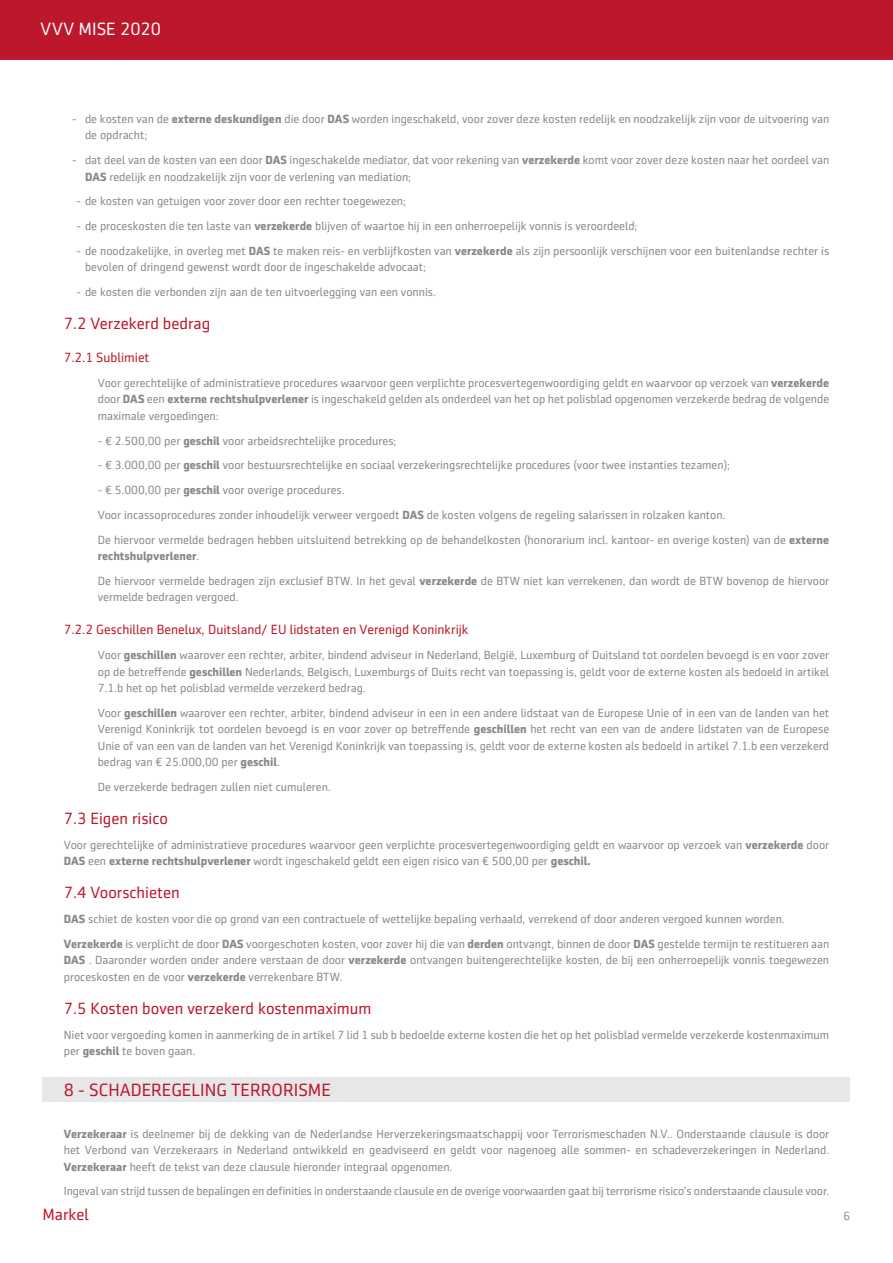
<style>
.page{position:relative;width:893px;height:1263px;background:#fff}
.page>*{position:absolute;margin:0;border:0;box-sizing:border-box;transform-origin:0 0}
.t1{font:18px "Sentico Sans DT";color:#bd172b}
.t2{font:18px "Sentico Sans DT";color:#fff}
.t3{font:16.5px "Sentico Sans DT";color:#bd172b}
.t4{font:13.5px "Sentico Sans DT";color:#bd172b}
.t5{font:12px/16.5px "Sentico Sans DT";color:#89878b}
.s1{font-weight:700}
</style>
<div class="page">
<div style="left:43px;top:1077px;width:807px;height:24px;background:#e7e6e8"></div>
<div style="left:0;top:0;width:893px;height:59px;background:#bd172b"></div>
<h1 class="t2" style="left:41px;top:19px;width:122px">VVV MISE 2020</h1>
<p class="t5" style="left:85px;top:111px;width:746px;text-indent:-13px">- de kosten van de <span class="s1">externe deskundigen</span> die door <span class="s1">DAS</span> worden ingeschakeld, voor zover deze kosten redelijk en noodzakelijk zijn voor de uitvoering van de opdracht;</p>
<p class="t5" style="left:85px;top:152px;width:746px;text-indent:-13px">- dat deel van de kosten van een door <span class="s1">DAS</span> ingeschakelde mediator, dat voor rekening van <span class="s1">verzekerde</span> komt voor zover deze kosten naar het oordeel van<br><span class="s1">DAS</span> redelijk en noodzakelijk zijn voor de verlening van mediation;</p>
<p class="t5" style="left:77px;top:193px;width:331px">- de kosten van getuigen voor zover door een rechter toegewezen;</p>
<p class="t5" style="left:77px;top:218px;width:562px">- de proceskosten die ten laste van <span class="s1">verzekerde</span> blijven of waartoe hij in een onherroepelijk vonnis is veroordeeld;</p>
<p class="t5" style="left:85px;top:243px;width:746px;text-indent:-9px">- de noodzakelijke, in overleg met <span class="s1">DAS</span> te maken reis- en verblijfkosten van <span class="s1">verzekerde</span> als zijn persoonlijk verschijnen voor een buitenlandse rechter is bevolen of dringend gewenst wordt door de ingeschakelde advocaat;</p>
<p class="t5" style="left:77px;top:284px;width:361px">- de kosten die verbonden zijn aan de ten uitvoerlegging van een vonnis.</p>
<h2 class="t3" style="left:64px;top:314px;width:148px">7.2 Verzekerd bedrag</h2>
<p class="t4" style="left:64px;top:350px;width:87px">7.2.1 Sublimiet</p>
<p class="t5" style="left:98px;top:375px;width:733px;text-align:justify">Voor gerechtelijke of administratieve procedures waarvoor geen verplichte procesvertegenwoordiging geldt en waarvoor op verzoek van <span class="s1">verzekerde </span>door <span class="s1">DAS</span> een <span class="s1">externe rechtshulpverlener</span> is ingeschakeld gelden als onderdeel van het op het polisblad opgenomen verzekerde bedrag de volgende maximale vergoedingen:</p>
<p class="t5" style="left:98px;top:432px;width:300px">- € 2.500,00 per <span class="s1">geschil</span> voor arbeidsrechtelijke procedures;</p>
<p class="t5" style="left:98px;top:457px;width:634px">- € 3.000,00 per <span class="s1">geschil</span> voor bestuursrechtelijke en sociaal verzekeringsrechtelijke procedures (voor twee instanties tezamen);</p>
<p class="t5" style="left:98px;top:478px;width:733px;line-height:24.8px">- € 5.000,00 per <span class="s1">geschil</span> voor overige procedures.<br>Voor incassoprocedures zonder inhoudelijk verweer vergoedt <span class="s1">DAS</span> de kosten volgens de regeling salarissen in rolzaken kanton.<br>De hiervoor vermelde bedragen hebben uitsluitend betrekking op de behandelkosten (honorarium incl. kantoor- en overige kosten) van de <span class="s1">externe</span></p>
<p class="t5" style="left:98px;top:544px;width:733px;line-height:24.8px"><span class="s1">rechtshulpverlener</span>.<br>De hiervoor vermelde bedragen zijn exclusief BTW. In het geval <span class="s1">verzekerde</span> de BTW niet kan verrekenen, dan wordt de BTW bovenop de hiervoor</p>
<p class="t5" style="left:98px;top:589px;width:142px">vermelde bedragen vergoed.</p>
<p class="t4" style="left:64px;top:622px;width:406px">7.2.2 Geschillen Benelux, Duitsland/ EU lidstaten en Verenigd Koninkrijk</p>
<p class="t5" style="left:98px;top:647px;width:733px;text-align:justify">Voor <span class="s1">geschillen</span> waarover een rechter, arbiter, bindend adviseur in Nederland, België, Luxemburg of Duitsland tot oordelen bevoegd is en voor zover op de betreffende <span class="s1">geschillen</span> Nederlands, Belgisch, Luxemburgs of Duits recht van toepassing is, geldt voor de externe kosten als bedoeld in artikel 7.1.b het op het polisblad vermelde verzekerd bedrag.</p>
<p class="t5" style="left:98px;top:705px;width:733px;text-align:justify">Voor <span class="s1">geschillen</span> waarover een rechter, arbiter, bindend adviseur in een in een andere lidstaat van de Europese Unie of in een van de landen van het Verenigd Koninkrijk tot oordelen bevoegd is en voor zover op betreffende <span class="s1">geschillen</span> het recht van een van de andere lidstaten van de Europese Unie of van een van de landen van het Verenigd Koninkrijk van toepassing is, geldt voor de externe kosten als bedoeld in artikel 7.1.b een verzekerd bedrag van € 25.000,00 per <span class="s1">geschil</span>.</p>
<p class="t5" style="left:98px;top:779px;width:234px">De verzekerde bedragen zullen niet cumuleren.</p>
<h2 class="t3" style="left:64px;top:809px;width:106px">7.3 Eigen risico</h2>
<p class="t5" style="left:64px;top:837px;width:767px">Voor gerechtelijke of administratieve procedures waarvoor geen verplichte procesvertegenwoordiging geldt en waarvoor op verzoek van <span class="s1">verzekerde</span> door<br><span class="s1">DAS</span> een <span class="s1">externe rechtshulpverlener</span> wordt ingeschakeld geldt een eigen risico van € 500,00 per <span class="s1">geschil.</span></p>
<h2 class="t3" style="left:64px;top:884px;width:117px">7.4 Voorschieten</h2>
<p class="t5" style="left:64px;top:907px;width:767px;line-height:24.8px"><span class="s1">DAS</span> schiet de kosten voor die op grond van een contractuele of wettelijke bepaling verhaald, verrekend of door anderen vergoed kunnen worden.<br><span class="s1">Verzekerde</span> is verplicht de door <span class="s1">DAS</span> voorgeschoten kosten, voor zover hij die van <span class="s1">derden</span> ontvangt, binnen de door <span class="s1">DAS</span> gestelde termijn te restitueren aan</p>
<p class="t5" style="left:64px;top:952px;width:767px"><span class="s1">DAS</span> . Daaronder worden onder andere verstaan de door <span class="s1">verzekerde</span> ontvangen buitengerechtelijke kosten, de bij een onherroepelijk vonnis toegewezen proceskosten en de voor <span class="s1">verzekerde</span> verrekenbare BTW.</p>
<h2 class="t3" style="left:64px;top:999px;width:309px">7.5 Kosten boven verzekerd kostenmaximum</h2>
<p class="t5" style="left:64px;top:1026px;width:767px">Niet voor vergoeding komen in aanmerking de in artikel 7 lid 1 sub b bedoelde externe kosten die het op het polisblad vermelde verzekerde kostenmaximum per <span class="s1">geschil</span> te boven gaan.</p>
<h1 class="t1" style="left:64px;top:1080px;width:269px">8 - SCHADEREGELING TERRORISME</h1>
<p class="t5" style="left:64px;top:1125px;width:767px;text-align:justify"><span class="s1">Verzekeraar</span> is deelnemer bij de dekking van de Nederlandse Herverzekeringsmaatschappij voor Terrorismeschaden N.V.. Onderstaande clausule is door het Verbond van Verzekeraars in Nederland ontwikkeld en geadviseerd en geldt voor nagenoeg alle sommen- en schadeverzekeringen in Nederland.<br><span class="s1">Verzekeraar</span> heeft de tekst van deze clausule hieronder integraal opgenomen.</p>
<p class="t5" style="left:64px;top:1183px;width:767px">Ingeval van strijd tussen de bepalingen en definities in onderstaande clausule en de overige voorwaarden gaat bij terrorisme risico’s onderstaande clausule voor.</p>
<h2 class="t3" style="left:43px;top:1206px;width:48px">Markel</h2>
<p class="t5" style="left:844px;top:1208px;width:8px">6</p>
</div>
